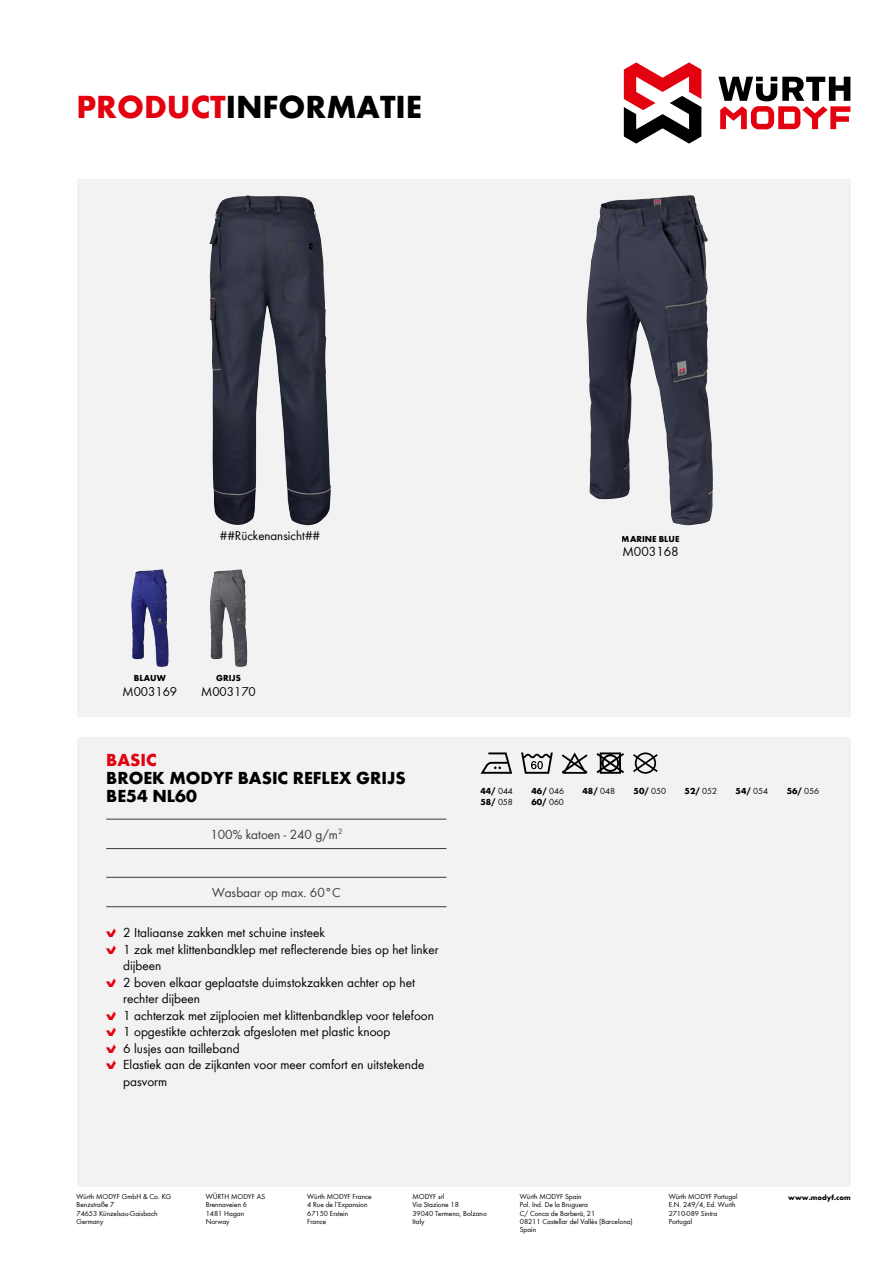
<style>
.page{position:relative;width:893px;height:1263px;background:#fff}
.page>*{position:absolute;margin:0;border:0;box-sizing:border-box;transform-origin:0 0}
.t1{font:700 33px "Wuerth Global";color:#000}
.t2{font:700 18px/18px "Wuerth Global";color:#000}
.t3{font:700 18px "Wuerth Global";color:#e3000f}
.t4{font:13.5px "Wuerth Global";color:#000}
.t5{font:13.5px "Wuerth Global";color:#3b3b3a}
.t6{font:13.2px "Wuerth Global";color:#000}
.t7{font:700 9px "Wuerth Global";color:#000}
.t8{font:7.5px/8.2px "Wuerth Global";color:#000}
.t9{font:700 7.5px "Wuerth Global";color:#000}
.s1{color:#e3000f}
.s2{font-family:"Wuerth Num";color:#e3000f}
.s3{font-weight:400}
</style>
<div class="page">
<svg style="left:718px;top:77px;width:132px;height:52px"></svg>
<svg style="left:624px;top:62px;width:77px;height:82px"></svg>
<div style="left:77px;top:179px;width:773px;height:1007px;background:#f2f2f2"></div>
<div style="left:64px;top:717px;width:805px;height:19px;background:#fff"></div>
<svg style="left:633px;top:752px;width:25px;height:22px"></svg>
<svg style="left:596px;top:752px;width:28px;height:22px"></svg>
<svg style="left:562px;top:752px;width:26px;height:22px"></svg>
<svg style="left:521px;top:752px;width:32px;height:22px"></svg>
<svg style="left:480px;top:752px;width:32px;height:22px"></svg>
<hr style="left:106px;top:819px;width:340px;height:1px;background:#3b3b3a">
<hr style="left:106px;top:848px;width:340px;height:1px;background:#3b3b3a">
<hr style="left:106px;top:877px;width:340px;height:1px;background:#3b3b3a">
<hr style="left:106px;top:906px;width:340px;height:1px;background:#3b3b3a">
<img style="left:587px;top:195px;width:101px;height:325px">
<img style="left:209px;top:195px;width:120px;height:330px">
<img style="left:131px;top:569px;width:30px;height:96px">
<img style="left:210px;top:569px;width:30px;height:96px">
<h1 class="t1" style="left:77px;top:87px;width:347px"><span class="s1">PRODUCT</span>INFORMATIE</h1>
<h3 class="t6" style="left:220px;top:527px;width:102px">##Rückenansicht##</h3>
<p class="t7" style="left:622px;top:533px;width:59px">MARINE BLUE</p>
<h3 class="t4" style="left:622px;top:543px;width:58px">M003168</h3>
<p class="t7" style="left:134px;top:672px;width:33px">BLAUW</p>
<h3 class="t6" style="left:123px;top:683px;width:56px">M003169</h3>
<p class="t7" style="left:216px;top:672px;width:26px">GRIJS</p>
<h3 class="t6" style="left:201px;top:683px;width:56px">M003170</h3>
<h2 class="t3" style="left:106px;top:749px;width:52px">BASIC</h2>
<h2 class="t2" style="left:106px;top:768px;width:301px">BROEK MODYF BASIC REFLEX GRIJS<br>BE54 NL60</h2>
<h3 class="t5" style="left:210px;top:826px;width:134px">100% katoen - 240 g/m<sup>2</sup></h3>
<h3 class="t5" style="left:212px;top:884px;width:130px">Wasbaar op max. 60°C</h3>
<h3 class="t4" style="left:106px;top:924px;width:220px"><span class="s2">B</span> 2 Italiaanse zakken met schuine insteek</h3>
<h3 class="t4" style="left:106px;top:941px;width:334px"><span class="s2">B</span> 1 zak met klittenbandklep met reflecterende bies op het linker</h3>
<h3 class="t4" style="left:123px;top:957px;width:40px">dijbeen</h3>
<h3 class="t4" style="left:106px;top:974px;width:310px"><span class="s2">B</span> 2 boven elkaar geplaatste duimstokzakken achter op het</h3>
<h3 class="t4" style="left:123px;top:990px;width:78px">rechter dijbeen</h3>
<h3 class="t4" style="left:106px;top:1007px;width:329px"><span class="s2">B</span> 1 achterzak met zijplooien met klittenbandklep voor telefoon</h3>
<h3 class="t4" style="left:106px;top:1023px;width:286px"><span class="s2">B</span> 1 opgestikte achterzak afgesloten met plastic knoop</h3>
<h3 class="t4" style="left:106px;top:1040px;width:135px"><span class="s2">B</span> 6 lusjes aan tailleband</h3>
<h3 class="t4" style="left:106px;top:1056px;width:320px"><span class="s2">B</span> Elastiek aan de zijkanten voor meer comfort en uitstekende</h3>
<h3 class="t4" style="left:123px;top:1073px;width:45px">pasvorm</h3>
<p class="t7" style="left:480px;top:786px;width:34px">44/ <span class="s3">044</span></p>
<p class="t7" style="left:531px;top:786px;width:34px">46/ <span class="s3">046</span></p>
<p class="t7" style="left:583px;top:786px;width:34px">48/ <span class="s3">048</span></p>
<p class="t7" style="left:634px;top:786px;width:34px">50/ <span class="s3">050</span></p>
<p class="t7" style="left:685px;top:786px;width:34px">52/ <span class="s3">052</span></p>
<p class="t7" style="left:736px;top:786px;width:34px">54/ <span class="s3">054</span></p>
<p class="t7" style="left:787px;top:786px;width:34px">56/ <span class="s3">056</span></p>
<p class="t7" style="left:480px;top:796px;width:34px">58/ <span class="s3">058</span></p>
<p class="t7" style="left:531px;top:796px;width:34px">60/ <span class="s3">060</span></p>
<p class="t8" style="left:206px;top:1192px;width:61px">WÜRTH MODYF AS<br>Brennaveien 6<br>1481 Hagan<br>Norway</p>
<p class="t8" style="left:307px;top:1192px;width:66px">Würth MODYF France<br>4 Rue de l’Expansion<br>67150 Erstein<br>France</p>
<p class="t8" style="left:669px;top:1192px;width:70px">Würth MODYF Portugal<br>E.N. 249/4, Ed. Wurth<br>2710-089 Sintra<br>Portugal</p>
<p class="t9" style="left:788px;top:1193px;width:64px">www.modyf.com</p>
<p class="t8" style="left:77px;top:1192px;width:96px">Würth MODYF GmbH &amp; Co. KG<br>Benzstraße 7<br>74653 Künzelsau-Gaisbach<br>Germany</p>
<p class="t8" style="left:412px;top:1192px;width:76px">MODYF srl<br>Via Stazione 18<br>39040 Termeno, Bolzano<br>Italy</p>
<p class="t8" style="left:520px;top:1192px;width:114px">Würth MODYF Spain<br>Pol. Ind. De la Bruguera<br>C/ Conca de Barberà, 21<br>08211 Castellar del Vallès (Barcelona)<br>Spain</p>
</div>
